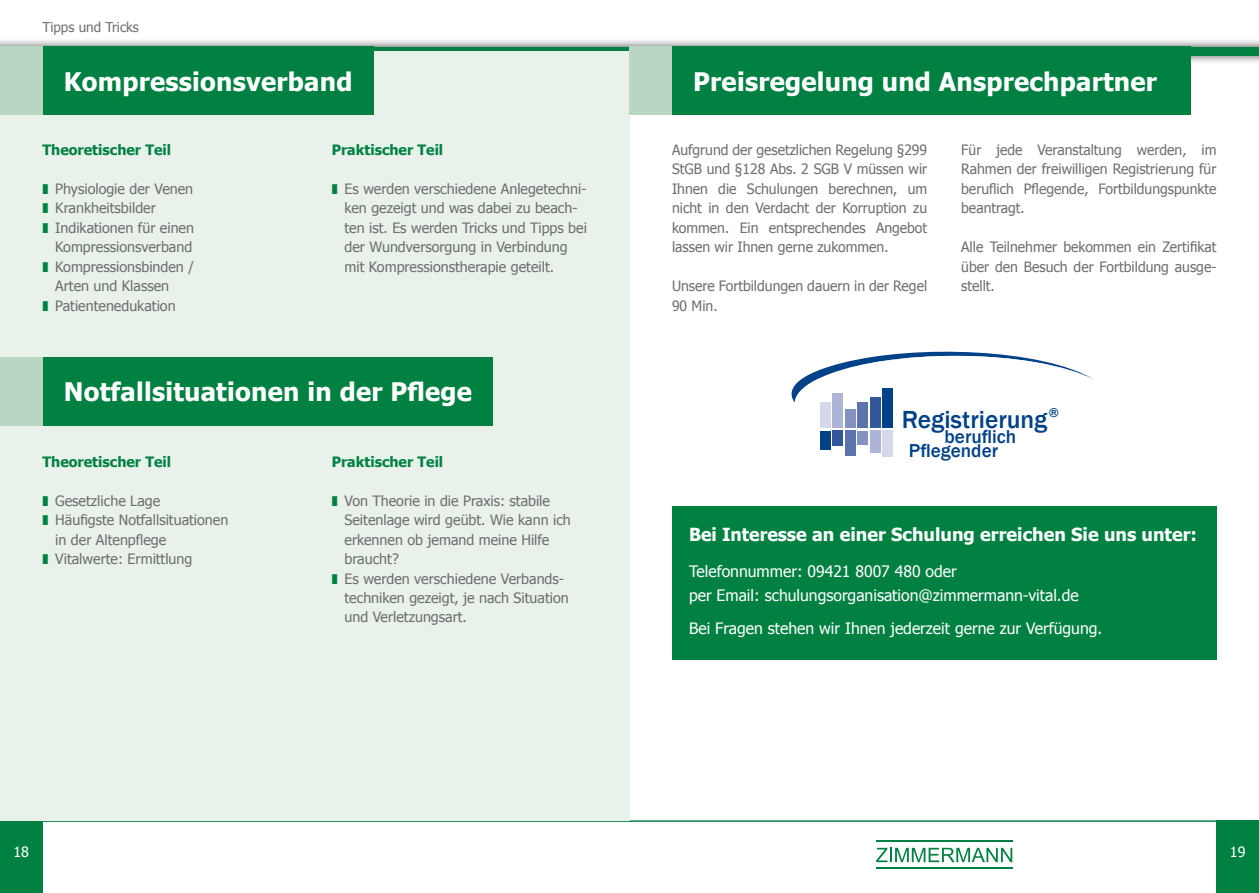
<style>
.page{position:relative;width:1259px;height:893px;background:#fff}
.page>*{position:absolute;margin:0;border:0;box-sizing:border-box;transform-origin:0 0}
.t1{font:700 25.5px "Tahoma";letter-spacing:.01em;color:#fff}
.t2{font:500 25.35px "Franklin Gothic";color:#004188}
.t3{font:500 19.2px/14.1px "Franklin Gothic";color:#004188}
.t4{font:700 18px "Tahoma";color:#fff}
.t5{font:15.75px/24px "Tahoma";color:#fff}
.t6{font:14.25px/19.5px "Tahoma";color:#6e6e6e;text-align:justify}
.t7{font:700 14.25px "Tahoma";color:#008142}
.t8{font:14.25px "Tahoma";color:#fff}
.t9{font:13.5px "Tahoma";color:#6e6e6e}
.s1{color:#008142}
</style>
<div class="page">
<div style="left:0;top:38px;width:1259px;height:26px;background:#000;opacity:.75"></div>
<div style="left:0;top:47px;width:1259px;height:8px;background:#008142"></div>
<hr style="left:0;top:821px;width:1259px;height:1px;background:#008142">
<svg style="left:876px;top:848px;width:136px;height:14px"></svg>
<hr style="left:876px;top:840px;width:136px;height:2px;background:#008142">
<hr style="left:876px;top:867px;width:136px;height:2px;background:#008142">
<div style="left:0;top:821px;width:43px;height:72px;background:#008142"></div>
<div style="left:1216px;top:821px;width:43px;height:72px;background:#008142"></div>
<div style="left:0;top:51px;width:629px;height:770px;background:#e8f1ea"></div>
<div style="left:43px;top:47px;width:331px;height:68px;background:#008142"></div>
<div style="left:0;top:47px;width:43px;height:68px;background:#b8d6c1"></div>
<div style="left:43px;top:357px;width:450px;height:68px;background:#008142"></div>
<div style="left:0;top:357px;width:43px;height:68px;background:#b8d6c1"></div>
<div style="left:629px;top:47px;width:43px;height:68px;background:#b8d6c1"></div>
<div style="left:672px;top:47px;width:519px;height:68px;background:#008142"></div>
<div style="left:882px;top:431px;width:11px;height:26px;background:#d5d8eb"></div>
<div style="left:870px;top:431px;width:10px;height:22px;background:#adb4d7"></div>
<div style="left:845px;top:431px;width:10px;height:25px;background:#5c73ae"></div>
<svg style="left:791px;top:351px;width:302px;height:100px"></svg>
<div style="left:672px;top:506px;width:544px;height:153px;background:#008142"></div>
<p class="t9" style="left:43px;top:18px;width:98px">Tipps und Tricks</p>
<h1 class="t1" style="left:64px;top:63px;width:290px">Kompressionsverband</h1>
<p class="t7" style="left:43px;top:139px;width:130px">Theoretischer Teil</p>
<p class="t6" style="left:43px;top:178px;width:152px"><span class="s1">❚</span> Physiologie der Venen</p>
<p class="t6" style="left:43px;top:197px;width:115px"><span class="s1">❚</span> Krankheitsbilder</p>
<p class="t6" style="left:43px;top:217px;width:153px"><span class="s1">❚</span> Indikationen für einen</p>
<p class="t6" style="left:55px;top:236px;width:138px">Kompressionsverband</p>
<p class="t6" style="left:43px;top:256px;width:153px"><span class="s1">❚</span> Kompressionsbinden /</p>
<p class="t6" style="left:55px;top:275px;width:115px">Arten und Klassen</p>
<p class="t6" style="left:43px;top:295px;width:135px"><span class="s1">❚</span> Patientenedukation</p>
<p class="t7" style="left:332px;top:139px;width:113px">Praktischer Teil</p>
<p class="t6" style="left:344px;top:178px;width:244px;text-align:left;text-indent:-13px"><span class="s1">❚</span> Es werden verschiedene Anlegetechni&shy;ken gezeigt und was dabei zu beach&shy;ten ist. Es werden Tricks und Tipps bei der Wundversorgung in Verbindung mit Kompressionstherapie geteilt.</p>
<h1 class="t1" style="left:64px;top:374px;width:410px">Notfallsituationen in der Pflege</h1>
<p class="t7" style="left:43px;top:451px;width:130px">Theoretischer Teil</p>
<p class="t6" style="left:43px;top:490px;width:119px"><span class="s1">❚</span> Gesetzliche Lage</p>
<p class="t6" style="left:43px;top:509px;width:187px"><span class="s1">❚</span> Häufigste Notfallsituationen</p>
<p class="t6" style="left:55px;top:529px;width:112px">in der Altenpflege</p>
<p class="t6" style="left:43px;top:548px;width:151px"><span class="s1">❚</span> Vitalwerte: Ermittlung</p>
<p class="t7" style="left:332px;top:451px;width:113px">Praktischer Teil</p>
<p class="t6" style="left:332px;top:490px;width:220px"><span class="s1">❚</span> Von Theorie in die Praxis: stabile</p>
<p class="t6" style="left:344px;top:509px;width:228px">Seitenlage wird geübt. Wie kann ich</p>
<p class="t6" style="left:344px;top:529px;width:206px">erkennen ob jemand meine Hilfe</p>
<p class="t6" style="left:344px;top:548px;width:56px">braucht?</p>
<p class="t6" style="left:332px;top:568px;width:234px"><span class="s1">❚</span> Es werden verschiedene Verbands-</p>
<p class="t6" style="left:344px;top:587px;width:226px">techniken gezeigt, je nach Situation</p>
<p class="t6" style="left:344px;top:607px;width:124px">und Verletzungsart.</p>
<h1 class="t1" style="left:693px;top:63px;width:465px">Preisregelung und Ansprechpartner</h1>
<p class="t6" style="left:672px;top:139px;width:257px">Aufgrund der gesetzlichen Regelung §299<br>StGB und §128 Abs. 2 SGB V müssen wir Ihnen die Schulungen berechnen, um nicht in den Verdacht der Korruption zu kommen. Ein entsprechendes Angebot lassen wir Ihnen gerne zukommen.</p>
<p class="t6" style="left:672px;top:275px;width:257px">Unsere Fortbildungen dauern in der Regel<br>90 Min.</p>
<p class="t6" style="left:961px;top:139px;width:257px">Für jede Veranstaltung werden, im Rahmen der freiwilligen Registrierung für beruflich Pflegende, Fortbildungspunkte beantragt.</p>
<p class="t6" style="left:961px;top:236px;width:257px">Alle Teilnehmer bekommen ein Zertifikat über den Besuch der Fortbildung ausge&shy;stellt.</p>
<h2 class="t2" style="left:902px;top:404px;width:159px">Registrierung<sup>®</sup></h2>
<h3 class="t3" style="left:909px;top:429px;width:109px;text-indent:36px">beruflich<br>Pflegender</h3>
<p class="t4" style="left:689px;top:521px;width:509px">Bei Interesse an einer Schulung erreichen Sie uns unter:</p>
<p class="t5" style="left:689px;top:559px;width:391px">Telefonnummer: 09421 8007 480 oder<br>per Email: schulungsorganisation@zimmermann-vital.de</p>
<p class="t5" style="left:689px;top:615px;width:415px">Bei Fragen stehen wir Ihnen jederzeit gerne zur Verfügung.</p>
<p class="t8" style="left:13px;top:842px;width:17px">18</p>
<p class="t8" style="left:1230px;top:842px;width:17px">19</p>
</div>
